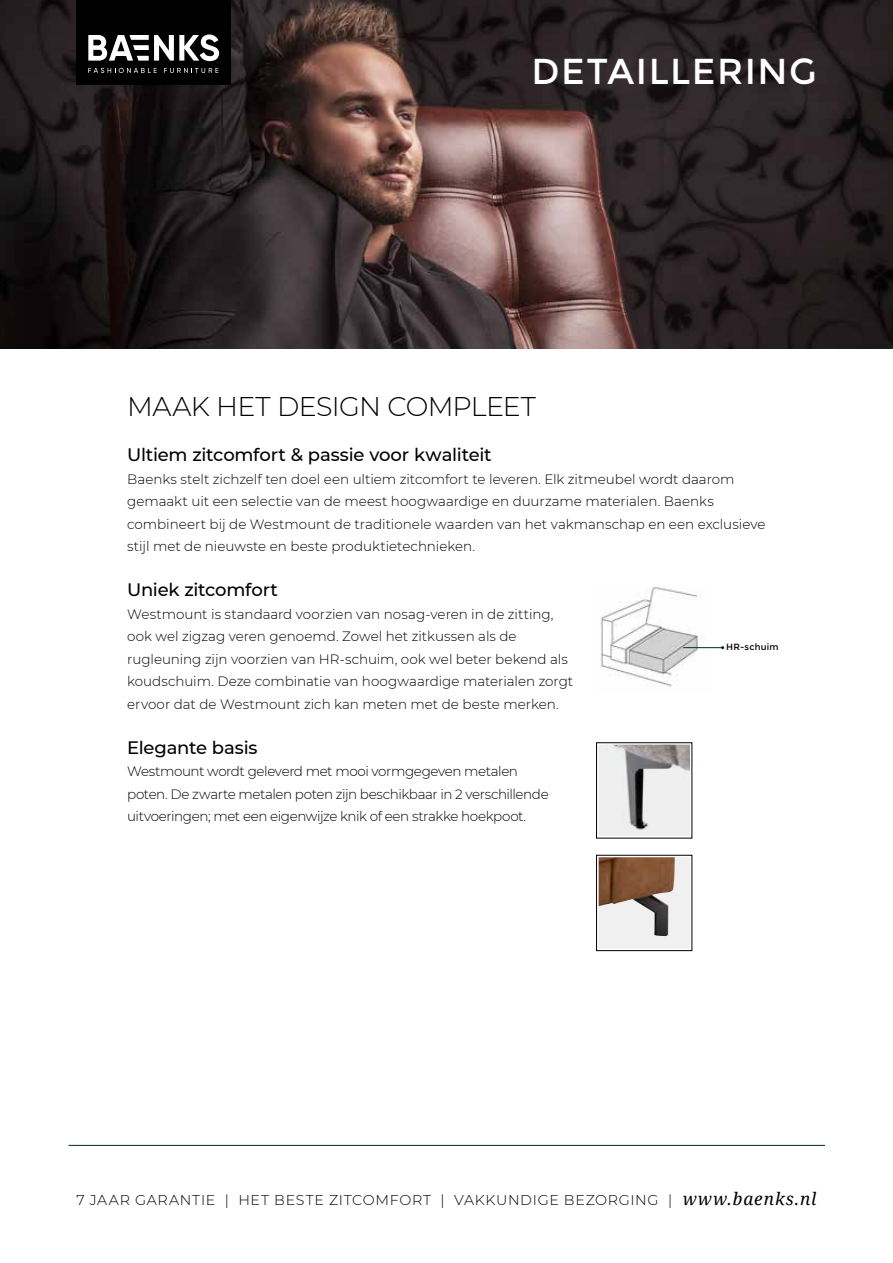
<style>
.page{position:relative;width:893px;height:1263px;background:#fff}
.page>*{position:absolute;margin:0;border:0;box-sizing:border-box;transform-origin:0 0}
.t1{font:36px "Montserrat";letter-spacing:.04em;color:#fff}
.t2{font:300 27px "Montserrat";letter-spacing:-.025em;color:#000}
.t3{font:500 18px "Montserrat";letter-spacing:-.01em;color:#000}
.t4{font:300 14.25px "Montserrat";letter-spacing:.05em;color:#000}
.t5{font:300 13.5px/22.5px "Montserrat";letter-spacing:-.005em;color:#000}
.t6{font:300 13.5px/22.5px "Montserrat";letter-spacing:-.03em;color:#000}
.t7{font:9px "Montserrat";letter-spacing:.025em;color:#000}
.s1{font-family:"Noto Serif";font-weight:400;font-style:italic;font-size:17.25px}
</style>
<div class="page">
<hr style="left:69px;top:1145px;width:756px;height:1px;background:#002923">
<img style="left:0;top:0;width:893px;height:349px">
<img style="left:600px;top:585px;width:112px;height:102px">
<hr style="left:683px;top:647px;width:40px;height:1px;background:#002923">
<svg style="left:596px;top:742px;width:97px;height:97px"></svg>
<svg style="left:596px;top:854px;width:97px;height:98px"></svg>
<div style="left:77px;top:0;width:154px;height:85px;background:#000"></div>
<svg style="left:88px;top:34px;width:131px;height:39px"></svg>
<h1 class="t1" style="left:532px;top:51px;width:286px">DETAILLERING</h1>
<h2 class="t2" style="left:127px;top:388px;width:410px">MAAK HET DESIGN COMPLEET</h2>
<h3 class="t3" style="left:127px;top:442px;width:366px">Ultiem zitcomfort &amp; passie voor kwaliteit</h3>
<p class="t5" style="left:127px;top:467px;width:640px">Baenks stelt zichzelf ten doel een ultiem zitcomfort te leveren. Elk zitmeubel wordt daarom gemaakt uit een selectie van de meest hoogwaardige en duurzame materialen. Baenks combineert bij de Westmount de traditionele waarden van het vakmanschap en een exclusieve stijl met de nieuwste en beste produktietechnieken.</p>
<h3 class="t3" style="left:127px;top:577px;width:152px">Uniek zitcomfort</h3>
<p class="t5" style="left:127px;top:602px;width:448px">Westmount is standaard voorzien van nosag-veren in de zitting, ook wel zigzag veren genoemd. Zowel het zitkussen als de rugleuning zijn voorzien van HR-schuim, ook wel beter bekend als koudschuim. Deze combinatie van hoogwaardige materialen zorgt ervoor dat de Westmount zich kan meten met de beste merken.</p>
<h3 class="t3" style="left:127px;top:735px;width:132px">Elegante basis</h3>
<p class="t6" style="left:127px;top:760px;width:423px">Westmount wordt geleverd met mooi vormgegeven metalen poten. De zwarte metalen poten zijn beschikbaar in 2 verschillende uitvoeringen; met een eigenwijze knik of een strakke hoekpoot.</p>
<p class="t7" style="left:726px;top:642px;width:54px">HR-schuim</p>
<p class="t4" style="left:76px;top:1190px;width:741px">7 JAAR GARANTIE | HET BESTE ZITCOMFORT | VAKKUNDIGE BEZORGING | <span class="s1">www.baenks.nl</span></p>
</div>
